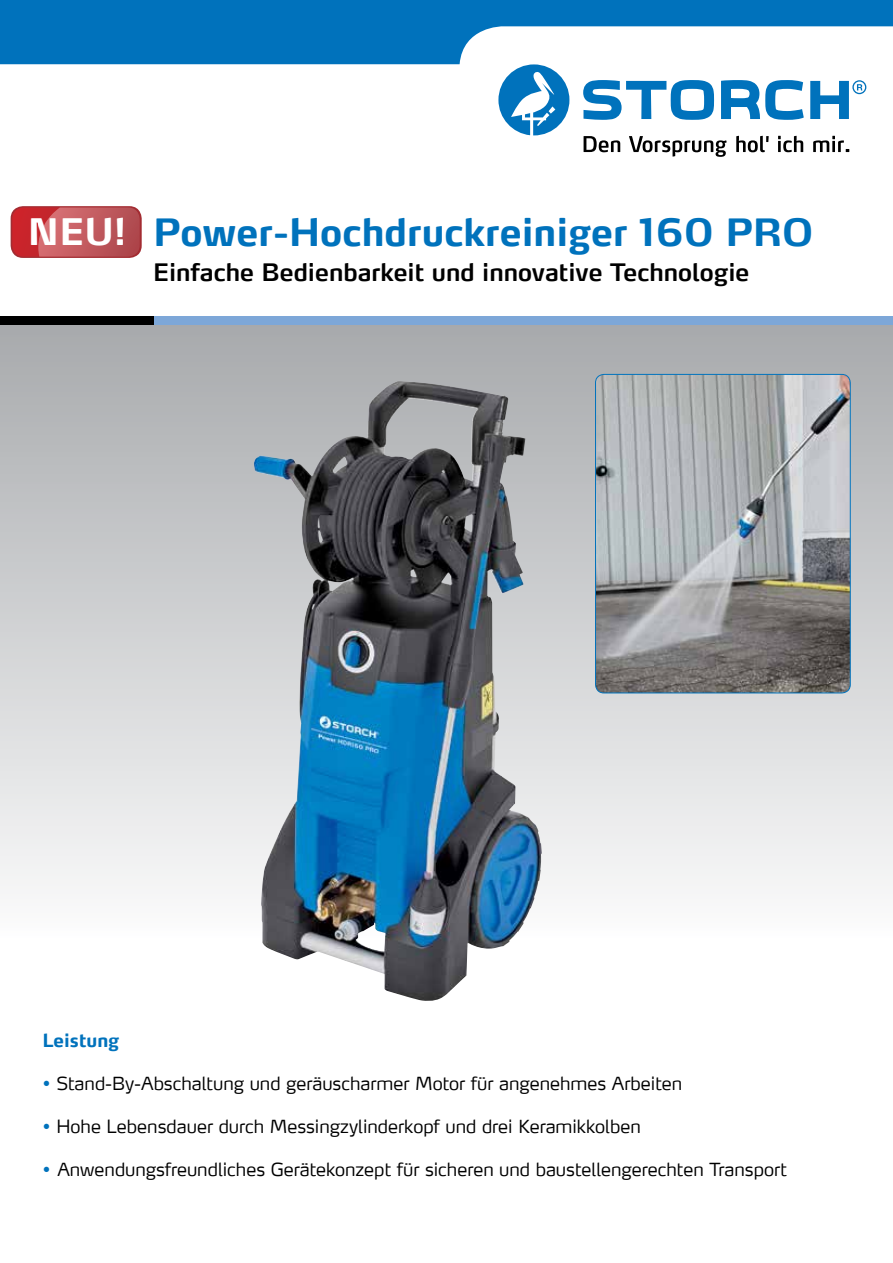
<style>
.page{position:relative;width:893px;height:1263px;background:#fff}
.page>*{position:absolute;margin:0;border:0;box-sizing:border-box;transform-origin:0 0}
.t1{font:700 37.5px "Max LF";color:#0072bc}
.t2{font:600 24px "Max LF";color:#000}
.t3{font:300 18px "Max LF";color:#000}
.t4{font:700 18px "Max LF";color:#0072bc}
.s1{font-size:36.45px;color:#fff}
.s2{color:#0072bc}
</style>
<div class="page">
<svg style="left:0;top:0;width:893px;height:64px;fill:#0072bc"></svg>
<svg style="left:583px;top:80px;width:131px;height:40px"></svg>
<svg style="left:721px;top:80px;width:83px;height:40px"></svg>
<svg style="left:810px;top:81px;width:39px;height:38px"></svg>
<svg style="left:857px;top:84px;width:5px;height:6px"></svg>
<div style="left:852px;top:80px;width:14px;height:14px;border:1px solid #0072bc;border-radius:50%"></div>
<svg style="left:498px;top:64px;width:71px;height:71px"></svg>
<svg style="left:584px;top:136px;width:36px;height:16px"></svg>
<svg style="left:629px;top:136px;width:98px;height:21px"></svg>
<svg style="left:736px;top:136px;width:33px;height:16px"></svg>
<svg style="left:778px;top:136px;width:25px;height:16px"></svg>
<svg style="left:813px;top:136px;width:36px;height:16px"></svg>
<div style="left:0;top:317px;width:893px;height:636px;background:linear-gradient(to bottom,#a5a8ab,#fefefe)"></div>
<div style="left:11px;top:206px;width:131px;height:52px;background:#a32c32;border-radius:12px"></div>
<div style="left:12px;top:207px;width:127px;height:50px;background:#c9242b;border-radius:12px"></div>
<svg style="left:38px;top:207px;width:102px;height:50px;background:#c1575c"></svg>
<div style="left:0;top:316px;width:154px;height:8px;background:#000"></div>
<div style="left:154px;top:316px;width:739px;height:8px;background:#7da7d8"></div>
<img style="left:254px;top:381px;width:288px;height:620px">
<img style="left:595px;top:374px;width:255px;height:319px">
<div style="left:595px;top:374px;width:255px;height:319px;border:1px solid #0072bc;border-radius:9px"></div>
<h1 class="t1" style="left:28px;top:209px;width:787px"><span class="s1">NEU!</span> Power-Hochdruckreiniger 160 PRO</h1>
<h2 class="t2" style="left:153px;top:257px;width:598px">Einfache Bedienbarkeit und innovative Technologie</h2>
<p class="t4" style="left:43px;top:1029px;width:78px">Leistung</p>
<p class="t3" style="left:43px;top:1072px;width:641px"><span class="s2">•</span> Stand-By-Abschaltung und geräuscharmer Motor für angenehmes Arbeiten</p>
<p class="t3" style="left:43px;top:1115px;width:600px"><span class="s2">•</span> Hohe Lebensdauer durch Messingzylinderkopf und drei Keramikkolben</p>
<p class="t3" style="left:43px;top:1158px;width:746px"><span class="s2">•</span> Anwendungsfreundliches Gerätekonzept für sicheren und baustellengerechten Transport</p>
</div>
